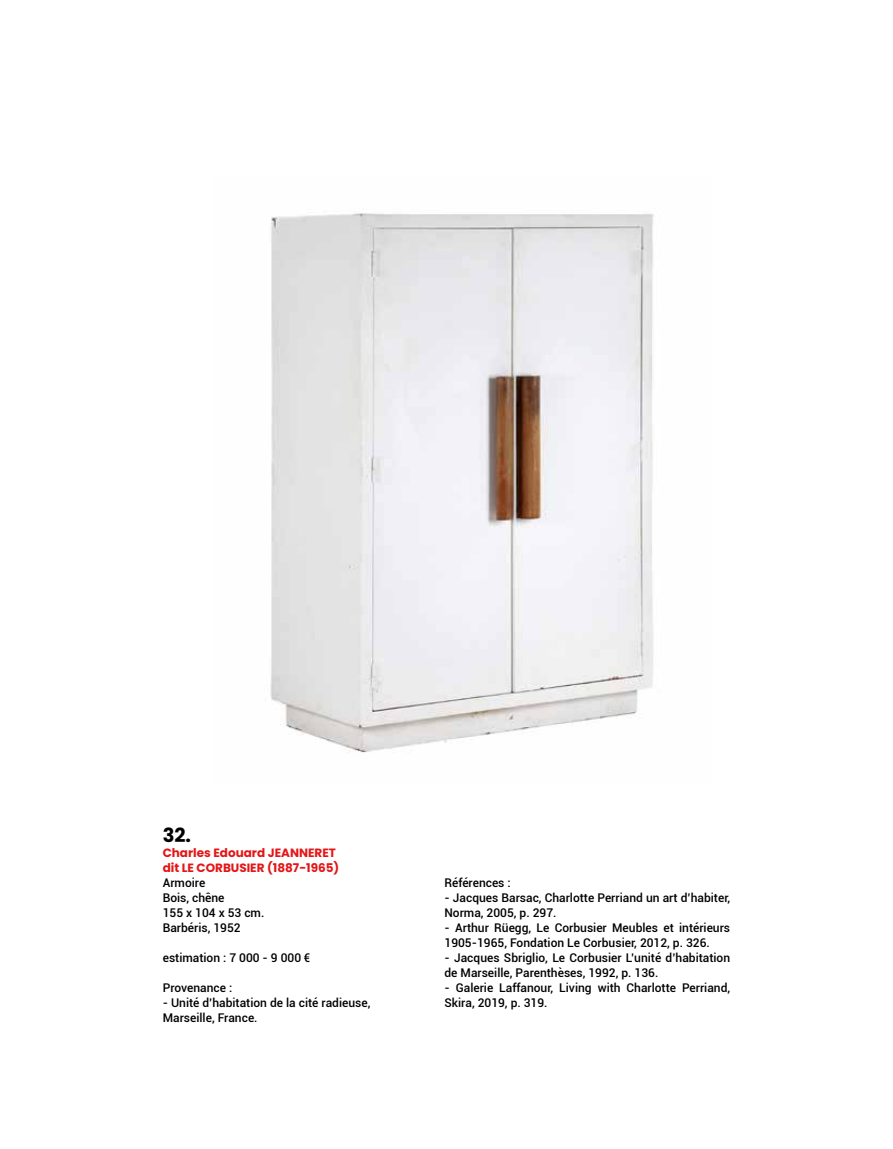
<style>
.page{position:relative;width:893px;height:1149px;background:#fff}
.page>*{position:absolute;margin:0;border:0;box-sizing:border-box;transform-origin:0 0}
.t1{font:700 19.5px "Poppins";color:#000}
.t2{font:500 12px/15px "Roboto";color:#000}
.t3{font:700 12px/15px "Poppins";color:#e41517}
</style>
<div class="page">
<img style="left:270px;top:213px;width:384px;height:540px">
<h1 class="t1" style="left:163px;top:823px;width:30px">32.</h1>
<p class="t3" style="left:163px;top:844px;width:178px">Charles Edouard JEANNERET dit LE CORBUSIER (1887-1965)</p>
<p class="t2" style="left:163px;top:874px;width:103px">Armoire<br>Bois, chêne<br>155 x 104 x 53 cm.<br>Barbéris, 1952</p>
<p class="t2" style="left:163px;top:949px;width:149px">estimation : 7 000 - 9 000 €</p>
<p class="t2" style="left:163px;top:979px;width:71px">Provenance :</p>
<p class="t2" style="left:163px;top:994px;width:209px">- Unité d’habitation de la cité radieuse,<br>Marseille, France.</p>
<p class="t2" style="left:444px;top:874px;width:68px">Références :</p>
<p class="t2" style="left:444px;top:889px;width:287px">- Jacques Barsac, Charlotte Perriand un art d’habiter,<br>Norma, 2005, p. 297.</p>
<p class="t2" style="left:444px;top:919px;width:287px">- Arthur Rüegg, Le Corbusier Meubles et intérieurs<br>1905-1965, Fondation Le Corbusier, 2012, p. 326.</p>
<p class="t2" style="left:444px;top:949px;width:287px">- Jacques Sbriglio, Le Corbusier L’unité d’habitation de Marseille, Parenthèses, 1992, p. 136.</p>
<p class="t2" style="left:444px;top:979px;width:287px">- Galerie Laffanour, Living with Charlotte Perriand,<br>Skira, 2019, p. 319.</p>
</div>
